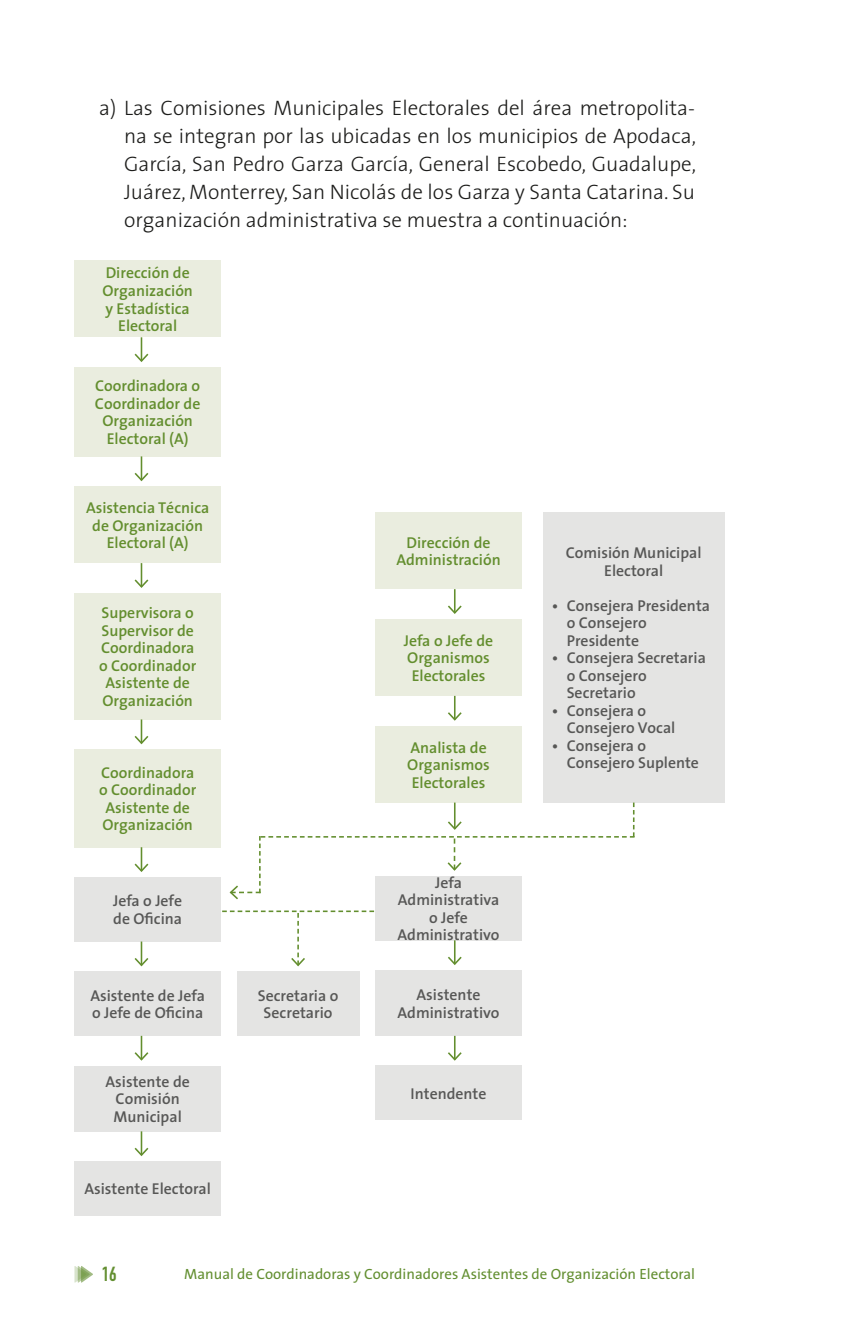
<style>
.page{position:relative;width:844px;height:1340px;background:#fff}
.page>*{position:absolute;margin:0;border:0;box-sizing:border-box;transform-origin:0 0}
.t1{font:300 21px/28px "The Sans";color:#1d1d1b;text-align:justify}
.t2{font:700 20.12px "DIN Condensed";color:#638f31}
.t3{font:600 15.75px/17.5px "The Sans";color:#638e2e;text-align:center}
.t4{font:600 15.75px/17.5px "The Sans";color:#575756;text-align:center}
.t5{font:14.88px "The Sans";color:#638f31}
</style>
<div class="page">
<svg style="left:74px;top:1266px;width:19px;height:16px"></svg>
<div style="left:74px;top:260px;width:147px;height:77px;background:#eaeddf"></div>
<svg style="left:134px;top:337px;width:15px;height:25px"></svg>
<div style="left:74px;top:367px;width:147px;height:89px;background:#eaeddf"></div>
<svg style="left:133px;top:456px;width:17px;height:26px"></svg>
<div style="left:74px;top:486px;width:147px;height:77px;background:#eaeddf"></div>
<svg style="left:134px;top:563px;width:15px;height:25px"></svg>
<div style="left:74px;top:593px;width:147px;height:126px;background:#eaeddf"></div>
<svg style="left:133px;top:719px;width:17px;height:26px"></svg>
<div style="left:74px;top:749px;width:147px;height:98px;background:#eaeddf"></div>
<svg style="left:133px;top:847px;width:17px;height:25px"></svg>
<div style="left:74px;top:877px;width:147px;height:64px;background:#e4e4e3"></div>
<svg style="left:133px;top:941px;width:17px;height:26px"></svg>
<div style="left:74px;top:971px;width:147px;height:64px;background:#e4e4e3"></div>
<svg style="left:133px;top:1035px;width:17px;height:26px"></svg>
<div style="left:74px;top:1065px;width:147px;height:66px;background:#e4e4e3"></div>
<svg style="left:133px;top:1131px;width:17px;height:26px"></svg>
<div style="left:74px;top:1161px;width:147px;height:54px;background:#e4e4e3"></div>
<div style="left:375px;top:512px;width:147px;height:77px;background:#eaeddf"></div>
<svg style="left:448px;top:589px;width:14px;height:25px"></svg>
<div style="left:375px;top:619px;width:147px;height:77px;background:#eaeddf"></div>
<svg style="left:448px;top:696px;width:14px;height:25px"></svg>
<div style="left:375px;top:725px;width:147px;height:77px;background:#eaeddf"></div>
<div style="left:375px;top:875px;width:147px;height:65px;background:#e4e4e3"></div>
<svg style="left:446px;top:940px;width:17px;height:25px"></svg>
<div style="left:375px;top:970px;width:147px;height:65px;background:#e4e4e3"></div>
<svg style="left:446px;top:1035px;width:17px;height:26px"></svg>
<div style="left:375px;top:1065px;width:147px;height:55px;background:#e4e4e3"></div>
<div style="left:237px;top:971px;width:122px;height:64px;background:#e4e4e3"></div>
<div style="left:542px;top:512px;width:182px;height:290px;background:#e4e4e3"></div>
<svg style="left:222px;top:910px;width:152px;height:57px"></svg>
<svg style="left:229px;top:802px;width:405px;height:98px"></svg>
<p class="t1" style="left:124px;top:93px;width:573px;text-indent:-25px">a) Las Comisiones Municipales Electorales del área metropolita&shy;na se integran por las ubicadas en los municipios de Apodaca, García, San Pedro Garza García, General Escobedo, Guadalupe, Juárez, Monterrey, San Nicolás de los Garza y Santa Catarina. Su organización administrativa se muestra a continuación:</p>
<p class="t3" style="left:102px;top:264px;width:92px">Dirección de<br>Organización y Estadística<br>Electoral</p>
<p class="t3" style="left:95px;top:377px;width:107px">Coordinadora o<br>Coordinador de<br>Organización<br>Electoral (A)</p>
<p class="t3" style="left:86px;top:498px;width:125px">Asistencia Técnica de Organización<br>Electoral (A)</p>
<p class="t3" style="left:99px;top:604px;width:99px">Supervisora o<br>Supervisor de<br>Coordinadora o Coordinador<br>Asistente de<br>Organización</p>
<p class="t3" style="left:99px;top:763px;width:99px">Coordinadora o Coordinador<br>Asistente de<br>Organización</p>
<p class="t4" style="left:113px;top:892px;width:71px">Jefa o Jefe</p>
<p class="t4" style="left:113px;top:909px;width:70px">de Oficina</p>
<p class="t4" style="left:90px;top:986px;width:116px">Asistente de Jefa</p>
<p class="t4" style="left:92px;top:1003px;width:113px">o Jefe de Oficina</p>
<p class="t4" style="left:105px;top:1072px;width:86px">Asistente de<br>Comisión<br>Municipal</p>
<p class="t4" style="left:84px;top:1179px;width:128px">Asistente Electoral</p>
<p class="t4" style="left:258px;top:986px;width:82px">Secretaria o<br>Secretario</p>
<p class="t3" style="left:396px;top:533px;width:106px">Dirección de<br>Administración</p>
<p class="t3" style="left:404px;top:631px;width:91px;text-align:left">Jefa o Jefe de<br>Organismos<br>Electorales</p>
<p class="t3" style="left:407px;top:738px;width:84px;text-align:left">Analista de<br>Organismos<br>Electorales</p>
<p class="t4" style="left:397px;top:873px;width:104px">Jefa<br>Administrativa o Jefe<br>Administrativo</p>
<p class="t4" style="left:397px;top:985px;width:104px">Asistente<br>Administrativo</p>
<p class="t4" style="left:410px;top:1084px;width:77px">Intendente</p>
<p class="t4" style="left:565px;top:544px;width:137px">Comisión Municipal<br>Electoral</p>
<p class="t4" style="left:566px;top:596px;width:145px;text-align:left;text-indent:-15px">• Consejera Presidenta o Consejero<br>Presidente</p>
<p class="t4" style="left:566px;top:649px;width:141px;text-align:left;text-indent:-15px">• Consejera Secretaria o Consejero<br>Secretario</p>
<p class="t4" style="left:566px;top:701px;width:110px;text-align:left;text-indent:-15px">• Consejera o<br>Consejero Vocal</p>
<p class="t4" style="left:566px;top:736px;width:134px;text-align:left;text-indent:-15px">• Consejera o<br>Consejero Suplente</p>
<p class="t2" style="left:102px;top:1260px;width:16px">16</p>
<p class="t5" style="left:184px;top:1261px;width:512px">Manual de Coordinadoras y Coordinadores Asistentes de Organización Electoral</p>
</div>
